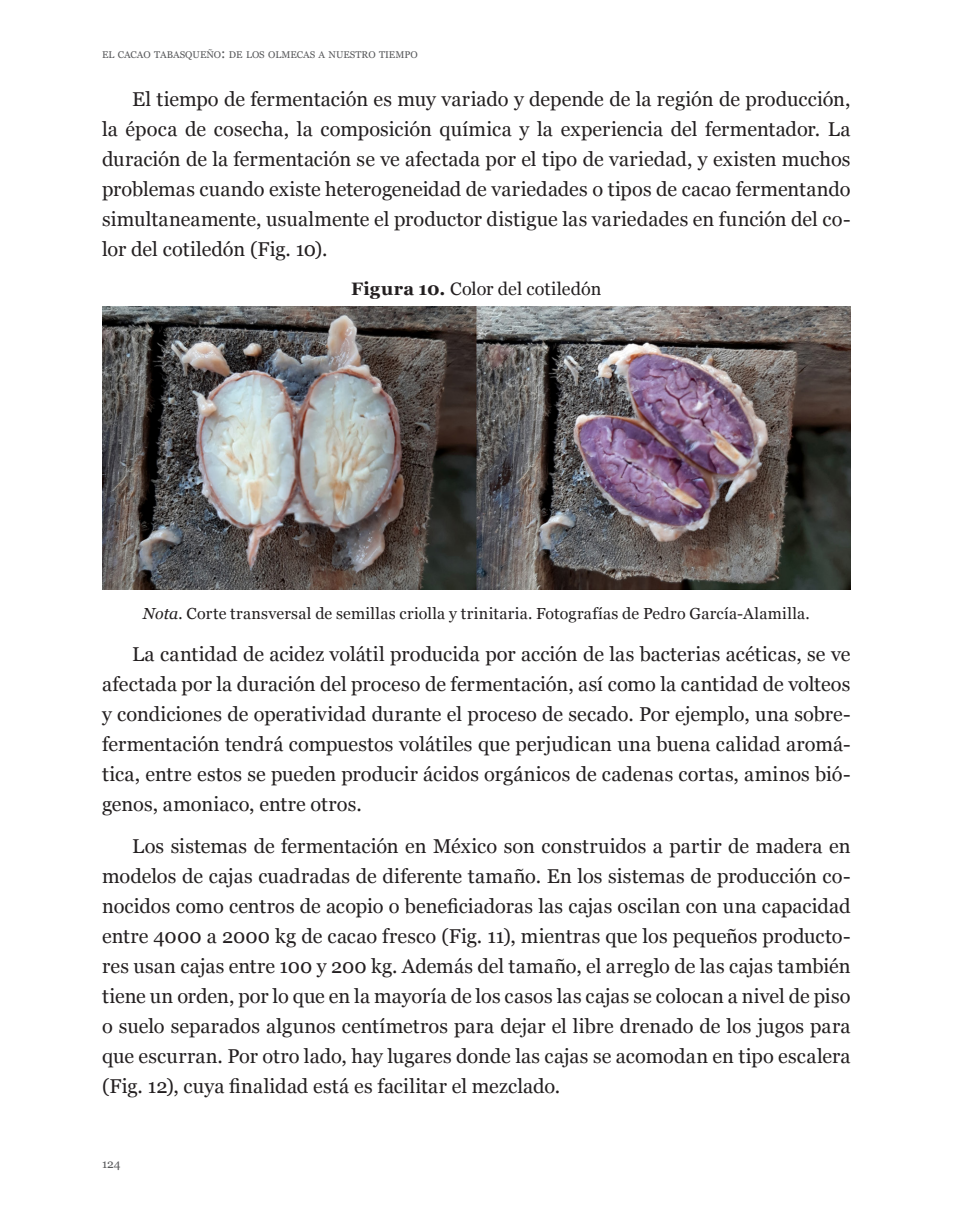
<style>
.page{position:relative;width:964px;height:1225px;background:#fff}
.page>*{position:absolute;margin:0;border:0;box-sizing:border-box;transform-origin:0 0}
.parrafo_indentado{font:20px/30px "Georgia";letter-spacing:.005em;color:#231f20;text-align:justify}
.titulos_figs{font:18px "Georgia";color:#231f20}
.notas_img_tablas{font:16px "Georgia";letter-spacing:.02em;color:#231f20}
.t1{font:12px "Georgia";color:#57585a}
.t2{font:9.8px "Georgia";color:#57585a}
.s1{font-size:14px}
.s2{font-weight:700}
.s3{font-style:italic}
</style>
<div class="page">
<img style="left:102px;top:306px;width:748px;height:284px">
<p class="t2" style="left:102px;top:47px;width:317px">EL CACAO TABASQUEÑO<span class="s1">:</span> DE LOS OLMECAS A NUESTRO TIEMPO</p>
<p class="parrafo_indentado" style="left:102px;top:83px;width:750px;text-indent:30px">El tiempo de fermentación es muy variado y depende de la región de producción, la época de cosecha, la composición química y la experiencia del fermentador. La duración de la fermentación se ve afectada por el tipo de variedad, y existen muchos problemas cuando existe heterogeneidad de variedades o tipos de cacao fermentando simultaneamente, usualmente el productor distigue las variedades en función del co&shy;lor del cotiledón (Fig. 10).</p>
<p class="titulos_figs" style="left:351px;top:275px;width:252px"><span class="s2">Figura 10.</span> Color del cotiledón</p>
<p class="notas_img_tablas" style="left:143px;top:602px;width:668px"><span class="s3">Nota.</span> Corte transversal de semillas criolla y trinitaria. Fotografías de Pedro García-Alamilla.</p>
<p class="parrafo_indentado" style="left:102px;top:638px;width:750px;text-indent:30px">La cantidad de acidez volátil producida por acción de las bacterias acéticas, se ve afectada por la duración del proceso de fermentación, así como la cantidad de volteos y condiciones de operatividad durante el proceso de secado. Por ejemplo, una sobre&shy;fermentación tendrá compuestos volátiles que perjudican una buena calidad aromá&shy;tica, entre estos se pueden producir ácidos orgánicos de cadenas cortas, aminos bió&shy;genos, amoniaco, entre otros.</p>
<p class="parrafo_indentado" style="left:102px;top:830px;width:750px;text-indent:30px">Los sistemas de fermentación en México son construidos a partir de madera en modelos de cajas cuadradas de diferente tamaño. En los sistemas de producción co&shy;nocidos como centros de acopio o beneficiadoras las cajas oscilan con una capacidad entre 4000 a 2000 kg de cacao fresco (Fig. 11), mientras que los pequeños producto&shy;res usan cajas entre 100 y 200 kg. Además del tamaño, el arreglo de las cajas también tiene un orden, por lo que en la mayoría de los casos las cajas se colocan a nivel de piso o suelo separados algunos centímetros para dejar el libre drenado de los jugos para que escurran. Por otro lado, hay lugares donde las cajas se acomodan en tipo escalera (Fig. 12), cuya finalidad está es facilitar el mezclado.</p>
<p class="t1" style="left:102px;top:1155px;width:20px">124</p>
</div>
